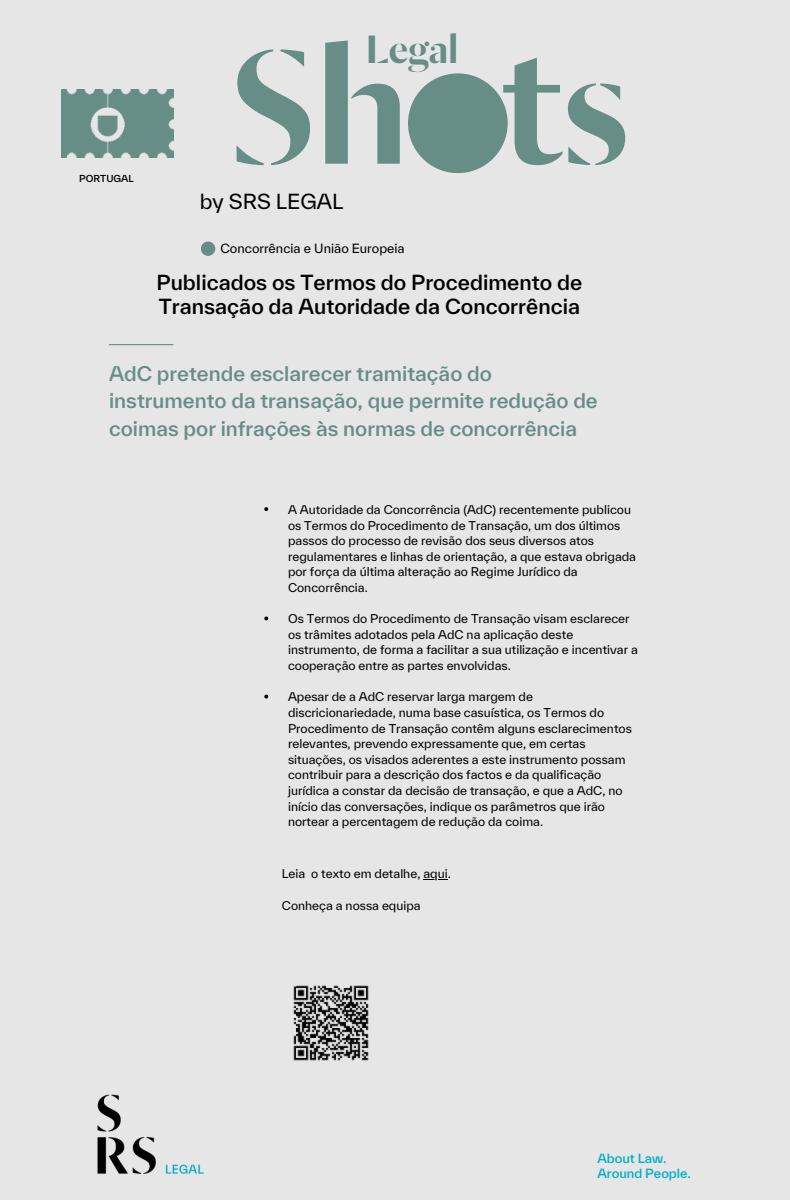
<style>
.page{position:relative;width:790px;height:1200px;background:#fff}
.page>*{position:absolute;margin:0;border:0;box-sizing:border-box;transform-origin:0 0}
.t1{font:500 179.1px "Dala Moa";color:#678d87}
.t2{font:500 43.35px "Dala Moa";color:#678d87}
.t3{font:500 20.1px/24.2px "TWK Everett";color:#000}
.t4{font:20.1px "TWK Everett";color:#000}
.t5{font:500 19.5px/27.2px "TWK Everett";color:#678d87}
.t6{font:12.3px "TWK Everett";color:#000}
.t7{font:500 12.3px/14.4px "TWK Everett";color:#00b0ca}
.t8{font:11.7px/15.6px "TWK Everett";color:#000}
.t9{font:500 9.3px "TWK Everett";color:#000}
</style>
<div class="page">
<div style="left:0;top:0;width:790px;height:1199px;background:#e6e6e6"></div>
<img style="left:62px;top:90px;width:111px;height:67px">
<div style="left:408px;top:73px;width:100px;height:100px;background:#678d87;border-radius:50%"></div>
<div style="left:201px;top:241px;width:14px;height:15px;background:#678d87;border-radius:50%"></div>
<hr style="left:109px;top:344px;width:64px;height:1px;background:#678d87">
<img style="left:97px;top:1094px;width:107px;height:80px">
<img style="left:293px;top:985px;width:76px;height:76px">
<svg style="left:264px;top:507px;width:4px;height:4px"></svg>
<svg style="left:264px;top:616px;width:4px;height:4px"></svg>
<svg style="left:264px;top:694px;width:4px;height:4px"></svg>
<svg style="left:423px;top:879px;width:25px;height:1px"></svg>
<h5 class="t9" style="left:79px;top:172px;width:56px">PORTUGAL</h5>
<h4 class="t2" style="left:366px;top:27px;width:93px">Legal</h4>
<h2 class="t1" style="left:231px;top:16px;width:401px">Shots</h2>
<h6 class="t4" style="left:200px;top:188px;width:145px">by SRS LEGAL</h6>
<h3 class="t6" style="left:220px;top:241px;width:186px">Concorrência e União Europeia</h3>
<h3 class="t3" style="left:157px;top:269px;width:427px">Publicados os Termos do Procedimento de<br>Transação da Autoridade da Concorrência</h3>
<p class="t5" style="left:109px;top:360px;width:490px">AdC pretende esclarecer tramitação do instrumento da transação, que permite redução de coimas por infrações às normas de concorrência</p>
<h6 class="t8" style="left:288px;top:501px;width:350px">A Autoridade da Concorrência (AdC) recentemente publicou os Termos do Procedimento de Transação, um dos últimos passos do processo de revisão dos seus diversos atos regulamentares e linhas de orientação, a que estava obrigada por força da última alteração ao Regime Jurídico da Concorrência.</h6>
<h6 class="t8" style="left:288px;top:610px;width:351px">Os Termos do Procedimento de Transação visam esclarecer os trâmites adotados pela AdC na aplicação deste instrumento, de forma a facilitar a sua utilização e incentivar a cooperação entre as partes envolvidas.</h6>
<h6 class="t8" style="left:288px;top:688px;width:345px">Apesar de a AdC reservar larga margem de discricionariedade, numa base casuística, os Termos do Procedimento de Transação contêm alguns esclarecimentos relevantes, prevendo expressamente que, em certas situações, os visados aderentes a este instrumento possam contribuir para a descrição dos factos e da qualificação jurídica a constar da decisão de transação, e que a AdC, no início das conversações, indique os parâmetros que irão nortear a percentagem de redução da coima.</h6>
<h6 class="t8" style="left:282px;top:865px;width:170px">Leia o texto em detalhe, aqui.</h6>
<p class="t8" style="left:282px;top:897px;width:140px">Conheça a nossa equipa</p>
<p class="t7" style="left:597px;top:1151px;width:95px">About Law.<br>Around People.</p>
</div>
